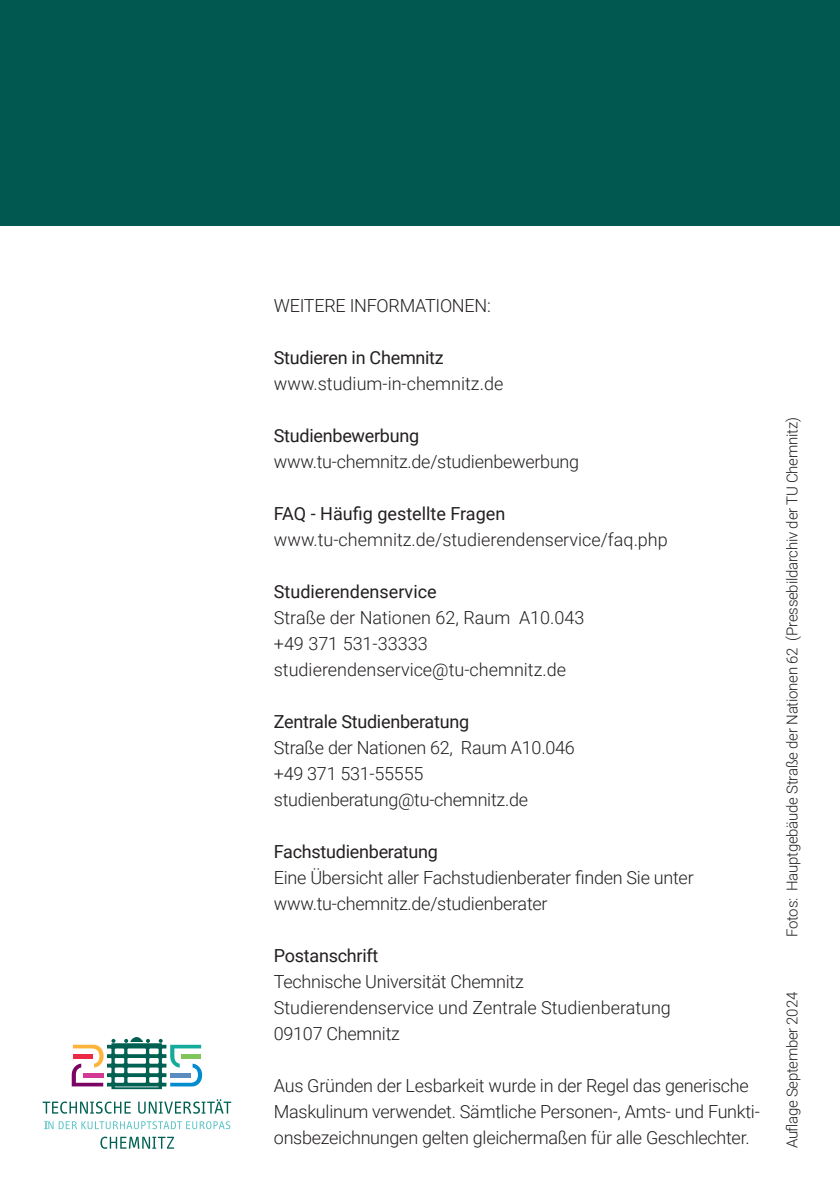
<style>
.page{position:relative;width:840px;height:1191px;background:#fff}
.page>*{position:absolute;margin:0;border:0;box-sizing:border-box;transform-origin:0 0}
.Cover_Mengentext{font:300 18px/26px "Roboto";letter-spacing:-.015em;color:#231f20}
.Cover_Mengentext-2{font:18px "Roboto";letter-spacing:-.015em;color:#231f20}
.Marginalien{font:300 15px "Roboto";letter-spacing:-.015em;color:#231f20}
</style>
<div class="page">
<div style="left:0;top:0;width:839px;height:226px;background:#005850"></div>
<svg style="left:43px;top:1099px;width:188px;height:14px"></svg>
<svg style="left:100px;top:1136px;width:74px;height:12px"></svg>
<svg style="left:44px;top:1121px;width:9px;height:8px"></svg>
<svg style="left:59px;top:1121px;width:171px;height:8px"></svg>
<svg style="left:72px;top:1037px;width:130px;height:52px"></svg>
<p class="Cover_Mengentext" style="left:274px;top:292px;width:218px">WEITERE INFORMATIONEN:</p>
<p class="Cover_Mengentext-2" style="left:274px;top:345px;width:171px">Studieren in Chemnitz</p>
<p class="Cover_Mengentext" style="left:274px;top:370px;width:231px">www.studium-in-chemnitz.de</p>
<p class="Cover_Mengentext-2" style="left:274px;top:423px;width:147px">Studienbewerbung</p>
<p class="Cover_Mengentext" style="left:274px;top:448px;width:307px">www.tu-chemnitz.de/studienbewerbung</p>
<p class="Cover_Mengentext-2" style="left:274px;top:501px;width:233px">FAQ - Häufig gestellte Fragen</p>
<p class="Cover_Mengentext" style="left:274px;top:526px;width:395px">www.tu-chemnitz.de/studierendenservice/faq.php</p>
<p class="Cover_Mengentext-2" style="left:274px;top:579px;width:164px">Studierendenservice</p>
<p class="Cover_Mengentext" style="left:274px;top:604px;width:312px">Straße der Nationen 62, Raum A10.043</p>
<p class="Cover_Mengentext" style="left:274px;top:630px;width:155px">+49 371 531-33333</p>
<p class="Cover_Mengentext" style="left:274px;top:656px;width:293px">studierendenservice@tu-chemnitz.de</p>
<p class="Cover_Mengentext-2" style="left:274px;top:709px;width:197px">Zentrale Studienberatung</p>
<p class="Cover_Mengentext" style="left:274px;top:734px;width:302px">Straße der Nationen 62, Raum A10.046</p>
<p class="Cover_Mengentext" style="left:274px;top:760px;width:151px">+49 371 531-55555</p>
<p class="Cover_Mengentext" style="left:274px;top:786px;width:256px">studienberatung@tu-chemnitz.de</p>
<p class="Cover_Mengentext-2" style="left:274px;top:839px;width:166px">Fachstudienberatung</p>
<p class="Cover_Mengentext" style="left:274px;top:864px;width:421px">Eine Übersicht aller Fachstudienberater finden Sie unter</p>
<p class="Cover_Mengentext" style="left:274px;top:890px;width:275px">www.tu-chemnitz.de/studienberater</p>
<p class="Cover_Mengentext-2" style="left:274px;top:943px;width:106px">Postanschrift</p>
<p class="Cover_Mengentext" style="left:274px;top:968px;width:251px">Technische Universität Chemnitz</p>
<p class="Cover_Mengentext" style="left:274px;top:994px;width:398px">Studierendenservice und Zentrale Studienberatung</p>
<p class="Cover_Mengentext" style="left:274px;top:1020px;width:127px">09107 Chemnitz</p>
<p class="Cover_Mengentext" style="left:274px;top:1072px;width:487px">Aus Gründen der Lesbarkeit wurde in der Regel das generische<br>Maskulinum verwendet. Sämtliche Personen-, Amts- und Funkti&shy;onsbezeichnungen gelten gleichermaßen für alle Geschlechter.</p>
<p class="Marginalien" style="left:781px;top:937px;width:521px;rotate:-90deg">Fotos: Hauptgebäude Straße der Nationen 62 (Pressebildarchiv der TU Chemnitz)</p>
<p class="Marginalien" style="left:781px;top:1148px;width:158px;rotate:-90deg">Auflage September 2024</p>
</div>
